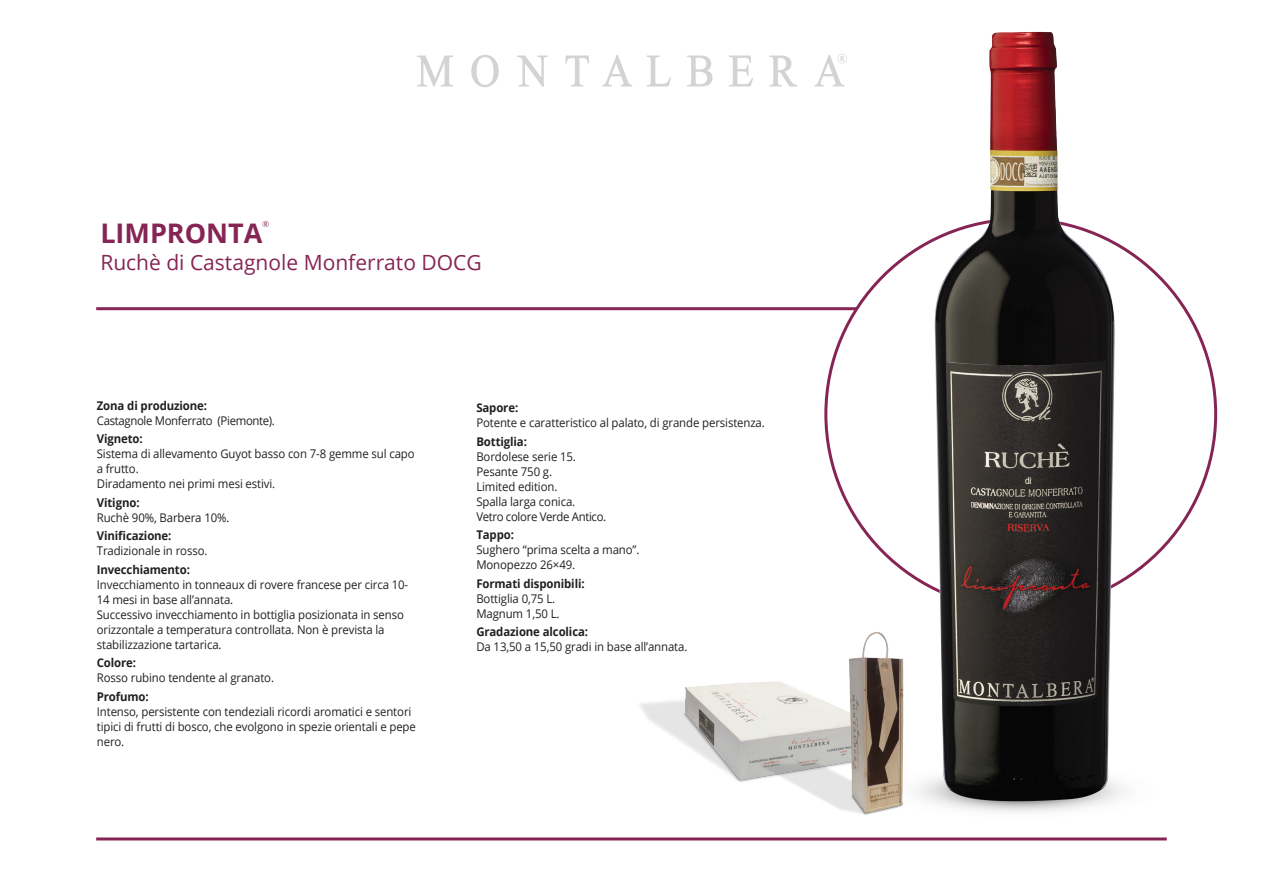
<style>
.page{position:relative;width:1263px;height:893px;background:#fff}
.page>*{position:absolute;margin:0;border:0;box-sizing:border-box;transform-origin:0 0}
.t1{font:700 27px "Open Sans";color:#862554}
.t2{font:21px "Open Sans";color:#862554}
.t3{font:12px/15px "Open Sans";letter-spacing:-.01em;color:#231f20;scale:.95 1}
.t4{font:700 12px "Open Sans";letter-spacing:-.01em;color:#231f20;scale:.95 1}
.t5{font:12px "Open Sans";letter-spacing:-.03em;color:#231f20;scale:.95 1}
</style>
<div class="page">
<hr style="left:96px;top:837px;width:1071px;height:3px;background:#862554">
<hr style="left:96px;top:307px;width:760px;height:3px;background:#862554">
<svg style="left:814px;top:54px;width:33px;height:32px"></svg>
<svg style="left:417px;top:55px;width:36px;height:31px"></svg>
<svg style="left:769px;top:55px;width:28px;height:31px"></svg>
<svg style="left:517px;top:55px;width:31px;height:32px"></svg>
<svg style="left:565px;top:55px;width:24px;height:31px"></svg>
<svg style="left:602px;top:55px;width:30px;height:31px"></svg>
<svg style="left:647px;top:55px;width:24px;height:31px"></svg>
<svg style="left:687px;top:55px;width:25px;height:31px"></svg>
<svg style="left:729px;top:55px;width:24px;height:31px"></svg>
<svg style="left:471px;top:55px;width:28px;height:32px"></svg>
<img style="left:881px;top:31px;width:294px;height:810px">
<svg style="left:262px;top:221px;width:7px;height:6px"></svg>
<img style="left:640px;top:682px;width:115px;height:100px">
<img style="left:755px;top:630px;width:155px;height:187px">
<h1 class="t1" style="left:100px;top:214px;width:164px">LIMPRONTA</h1>
<h2 class="t2" style="left:100px;top:248px;width:383px">Ruchè di Castagnole Monferrato DOCG</h2>
<p class="t4" style="left:97px;top:397px;width:118px">Zona di produzione:</p>
<p class="t5" style="left:97px;top:412px;width:189px">Castagnole Monferrato (Piemonte).</p>
<p class="t4" style="left:97px;top:430px;width:50px">Vigneto:</p>
<p class="t3" style="left:97px;top:446px;width:336px">Sistema di allevamento Guyot basso con 7-8 gemme sul capo a frutto.<br>Diradamento nei primi mesi estivi.</p>
<p class="t4" style="left:97px;top:494px;width:46px">Vitigno:</p>
<p class="t3" style="left:97px;top:510px;width:141px">Ruchè 90%, Barbera 10%.</p>
<p class="t4" style="left:97px;top:527px;width:80px">Vinificazione:</p>
<p class="t3" style="left:97px;top:543px;width:118px">Tradizionale in rosso.</p>
<p class="t4" style="left:97px;top:561px;width:100px">Invecchiamento:</p>
<p class="t3" style="left:97px;top:577px;width:329px">Invecchiamento in tonneaux di rovere francese per circa 10- 14 mesi in base all’annata.<br>Successivo invecchiamento in bottiglia posizionata in senso orizzontale a temperatura controllata. Non è prevista la stabilizzazione tartarica.</p>
<p class="t4" style="left:97px;top:655px;width:43px">Colore:</p>
<p class="t3" style="left:97px;top:670px;width:188px">Rosso rubino tendente al granato.</p>
<p class="t4" style="left:97px;top:688px;width:56px">Profumo:</p>
<p class="t3" style="left:97px;top:704px;width:337px">Intenso, persistente con tendeziali ricordi aromatici e sentori tipici di frutti di bosco, che evolgono in spezie orientali e pepe nero.</p>
<p class="t4" style="left:476px;top:399px;width:46px">Sapore:</p>
<p class="t3" style="left:476px;top:415px;width:305px">Potente e caratteristico al palato, di grande persistenza.</p>
<p class="t4" style="left:476px;top:433px;width:55px">Bottiglia:</p>
<p class="t3" style="left:476px;top:448px;width:138px">Bordolese serie 15.<br>Pesante 750 g.<br>Limited edition.<br>Spalla larga conica.<br>Vetro colore Verde Antico.</p>
<p class="t4" style="left:476px;top:526px;width:41px">Tappo:</p>
<p class="t3" style="left:476px;top:542px;width:173px">Sughero “prima scelta a mano”.<br>Monopezzo 26×49.</p>
<p class="t4" style="left:476px;top:575px;width:115px">Formati disponibili:</p>
<p class="t3" style="left:476px;top:590px;width:89px">Bottiglia 0,75 L.<br>Magnum 1,50 L.</p>
<p class="t4" style="left:476px;top:623px;width:119px">Gradazione alcolica:</p>
<p class="t3" style="left:476px;top:639px;width:224px">Da 13,50 a 15,50 gradi in base all’annata.</p>
</div>
